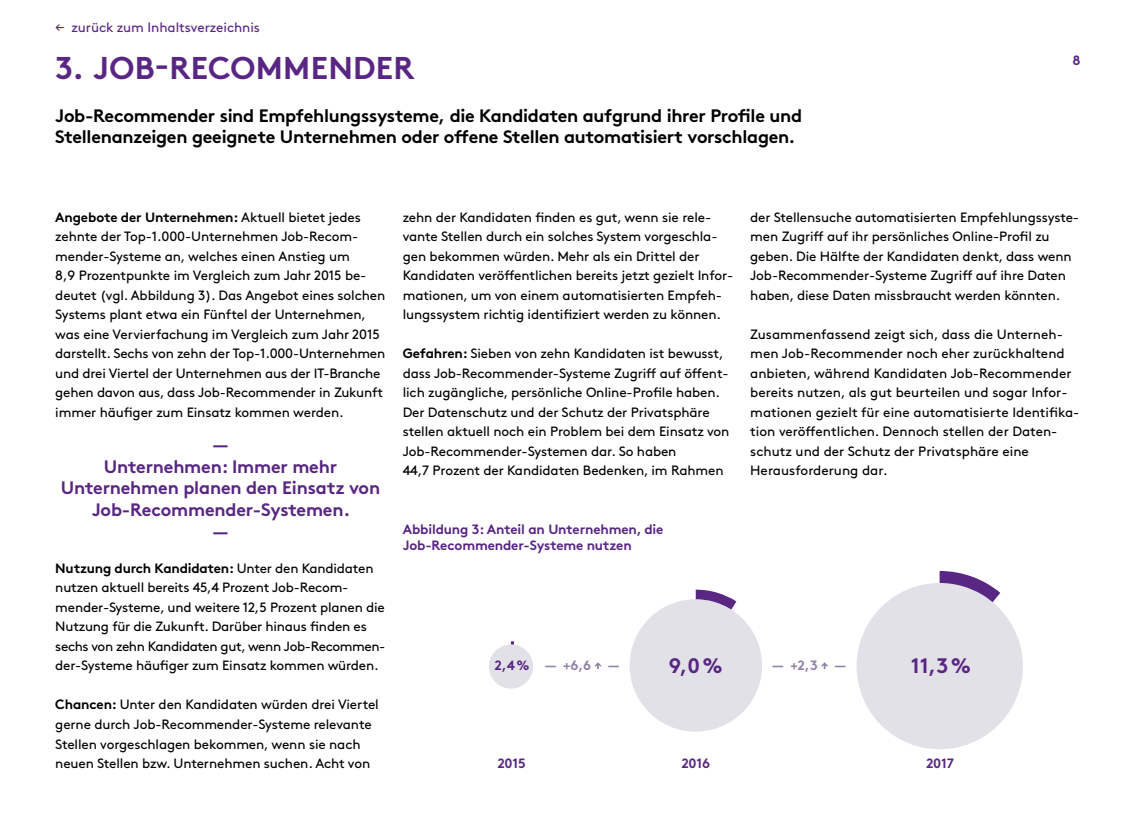
<style>
.page{position:relative;width:1136px;height:817px;background:#fff}
.page>*{position:absolute;margin:0;border:0;box-sizing:border-box;transform-origin:0 0}
.t1{font:700 31.5px "Brown Std";letter-spacing:.01em;color:#592683}
.t2{font:700 21px "Brown Std";color:#592683}
.t3{font:700 18px/21.6px "Brown Std";letter-spacing:-.02em;color:#000}
.t4{font:700 18px/21.6px "Brown Std";letter-spacing:-.01em;color:#592683;text-align:center}
.t5{font:13.5px/19.5px "Brown Std";letter-spacing:-.01em;color:#000}
.t6{font:700 13.5px/16.2px "Brown Std";letter-spacing:-.01em;color:#592683}
.t7{font:700 13.5px "Brown Std";letter-spacing:-.01em;color:#000}
.t8{font:13.5px "Brown Std";letter-spacing:-.005em;color:#592683}
.t9{font:700 13.5px "Brown Std";color:#9081a7}
.s1{font-weight:400}
.s2{font-weight:700}
.s3{color:#592683}
.s4{font-size:13.5px;color:#9081a7}
</style>
<div class="page">
<svg style="left:489px;top:641px;width:44px;height:47px"></svg>
<svg style="left:629px;top:589px;width:133px;height:142px"></svg>
<svg style="left:856px;top:571px;width:166px;height:178px"></svg>
<svg style="left:594px;top:662px;width:7px;height:7px"></svg>
<svg style="left:821px;top:662px;width:6px;height:7px"></svg>
<p class="t8" style="left:55px;top:20px;width:206px">← zurück zum Inhaltsverzeichnis</p>
<h1 class="t1" style="left:55px;top:49px;width:361px">3. JOB-RECOMMENDER</h1>
<p class="t3" style="left:55px;top:105px;width:748px">Job-Recommender sind Empfehlungssysteme, die Kandidaten aufgrund ihrer Profile und<br>Stellenanzeigen geeignete Unternehmen oder offene Stellen automatisiert vorschlagen.</p>
<p class="t6" style="left:1072px;top:53px;width:10px">8</p>
<p class="t7" style="left:55px;top:209px;width:307px">Angebote der Unternehmen: <span class="s1">Aktuell bietet jedes</span></p>
<p class="t5" style="left:403px;top:207px;width:310px">zehn der Kandidaten finden es gut, wenn sie rele-</p>
<p class="t5" style="left:750px;top:207px;width:330px">der Stellensuche automatisierten Empfehlungssyste-</p>
<p class="t5" style="left:55px;top:227px;width:304px">zehnte der Top-1.000-Unternehmen Job-Recom-</p>
<p class="t5" style="left:403px;top:227px;width:316px">vante Stellen durch ein solches System vorgeschla-</p>
<p class="t5" style="left:750px;top:227px;width:301px">men Zugriff auf ihr persönliches Online-Profil zu</p>
<p class="t5" style="left:55px;top:246px;width:296px">mender-Systeme an, welches einen Anstieg um</p>
<p class="t5" style="left:403px;top:246px;width:298px">gen bekommen würden. Mehr als ein Drittel der</p>
<p class="t5" style="left:750px;top:246px;width:323px">geben. Die Hälfte der Kandidaten denkt, dass wenn</p>
<p class="t5" style="left:55px;top:266px;width:312px">8,9 Prozentpunkte im Vergleich zum Jahr 2015 be-</p>
<p class="t5" style="left:403px;top:266px;width:332px">Kandidaten veröffentlichen bereits jetzt gezielt Infor-</p>
<p class="t5" style="left:750px;top:266px;width:317px">Job-Recommender-Systeme Zugriff auf ihre Daten</p>
<p class="t5" style="left:55px;top:285px;width:331px">deutet (vgl. Abbildung 3). Das Angebot eines solchen</p>
<p class="t5" style="left:403px;top:285px;width:321px">mationen, um von einem automatisierten Empfeh-</p>
<p class="t5" style="left:750px;top:285px;width:311px">haben, diese Daten missbraucht werden könnten.</p>
<p class="t5" style="left:55px;top:305px;width:312px">Systems plant etwa ein Fünftel der Unternehmen,</p>
<p class="t5" style="left:403px;top:305px;width:320px">lungssystem richtig identifiziert werden zu können.</p>
<p class="t5" style="left:55px;top:324px;width:326px">was eine Vervierfachung im Vergleich zum Jahr 2015</p>
<p class="t5" style="left:750px;top:324px;width:314px">Zusammenfassend zeigt sich, dass die Unterneh-</p>
<p class="t5" style="left:55px;top:344px;width:331px">darstellt. Sechs von zehn der Top-1.000-Unternehmen</p>
<p class="t5" style="left:403px;top:344px;width:322px"><span class="s2">Gefahren:</span> Sieben von zehn Kandidaten ist bewusst,</p>
<p class="t5" style="left:750px;top:343px;width:316px">men Job-Recommender noch eher zurückhaltend</p>
<p class="t5" style="left:55px;top:363px;width:327px">und drei Viertel der Unternehmen aus der IT-Branche</p>
<p class="t5" style="left:403px;top:363px;width:327px">dass Job-Recommender-Systeme Zugriff auf öffent-</p>
<p class="t5" style="left:750px;top:363px;width:323px">anbieten, während Kandidaten Job-Recommender</p>
<p class="t5" style="left:55px;top:383px;width:329px">gehen davon aus, dass Job-Recommender in Zukunft</p>
<p class="t5" style="left:403px;top:383px;width:319px">lich zugängliche, persönliche Online-Profile haben.</p>
<p class="t5" style="left:750px;top:382px;width:319px">bereits nutzen, als gut beurteilen und sogar Infor-</p>
<p class="t5" style="left:55px;top:402px;width:290px">immer häufiger zum Einsatz kommen werden.</p>
<p class="t5" style="left:403px;top:402px;width:308px">Der Datenschutz und der Schutz der Privatsphäre</p>
<p class="t5" style="left:750px;top:402px;width:331px">mationen gezielt für eine automatisierte Identifika-</p>
<p class="t5" style="left:403px;top:422px;width:328px">stellen aktuell noch ein Problem bei dem Einsatz von</p>
<p class="t5" style="left:750px;top:421px;width:309px">tion veröffentlichen. Dennoch stellen der Daten-</p>
<p class="t4" style="left:213px;top:434px;width:16px">—</p>
<p class="t5" style="left:403px;top:441px;width:275px">Job-Recommender-Systemen dar. So haben</p>
<p class="t5" style="left:750px;top:441px;width:280px">schutz und der Schutz der Privatsphäre eine</p>
<p class="t4" style="left:104px;top:455px;width:235px">Unternehmen: Immer mehr</p>
<p class="t5" style="left:403px;top:461px;width:322px">44,7 Prozent der Kandidaten Bedenken, im Rahmen</p>
<p class="t5" style="left:750px;top:460px;width:139px">Herausforderung dar.</p>
<p class="t4" style="left:61px;top:477px;width:321px">Unternehmen planen den Einsatz von<br>Job-Recommender-Systemen.<br>—</p>
<p class="t5" style="left:55px;top:558px;width:332px"><span class="s2">Nutzung durch Kandidaten:</span> Unter den Kandidaten nutzen aktuell bereits 45,4 Prozent Job-Recom&shy;mender-Systeme, und weitere 12,5 Prozent planen die Nutzung für die Zukunft. Darüber hinaus finden es sechs von zehn Kandidaten gut, wenn Job-Recommen&shy;der-Systeme häufiger zum Einsatz kommen würden.</p>
<p class="t5" style="left:55px;top:695px;width:325px"><span class="s2">Chancen:</span> Unter den Kandidaten würden drei Viertel gerne durch Job-Recommender-Systeme relevante Stellen vorgeschlagen bekommen, wenn sie nach neuen Stellen bzw. Unternehmen suchen. Acht von</p>
<p class="t6" style="left:403px;top:520px;width:262px">Abbildung 3: Anteil an Unternehmen, die<br>Job-Recommender-Systeme nutzen</p>
<p class="t9" style="left:494px;top:656px;width:98px"><span class="s3">2,4 %</span> — +6,6</p>
<p class="t2" style="left:608px;top:652px;width:116px"><span class="s4">—</span> 9,0 %</p>
<p class="t9" style="left:772px;top:656px;width:47px">— +2,3</p>
<p class="t9" style="left:834px;top:656px;width:13px">—</p>
<p class="t2" style="left:910px;top:652px;width:62px">11,3 %</p>
<p class="t6" style="left:925px;top:755px;width:29px">2017</p>
<p class="t6" style="left:497px;top:755px;width:30px">2015</p>
<p class="t6" style="left:681px;top:755px;width:30px">2016</p>
</div>
